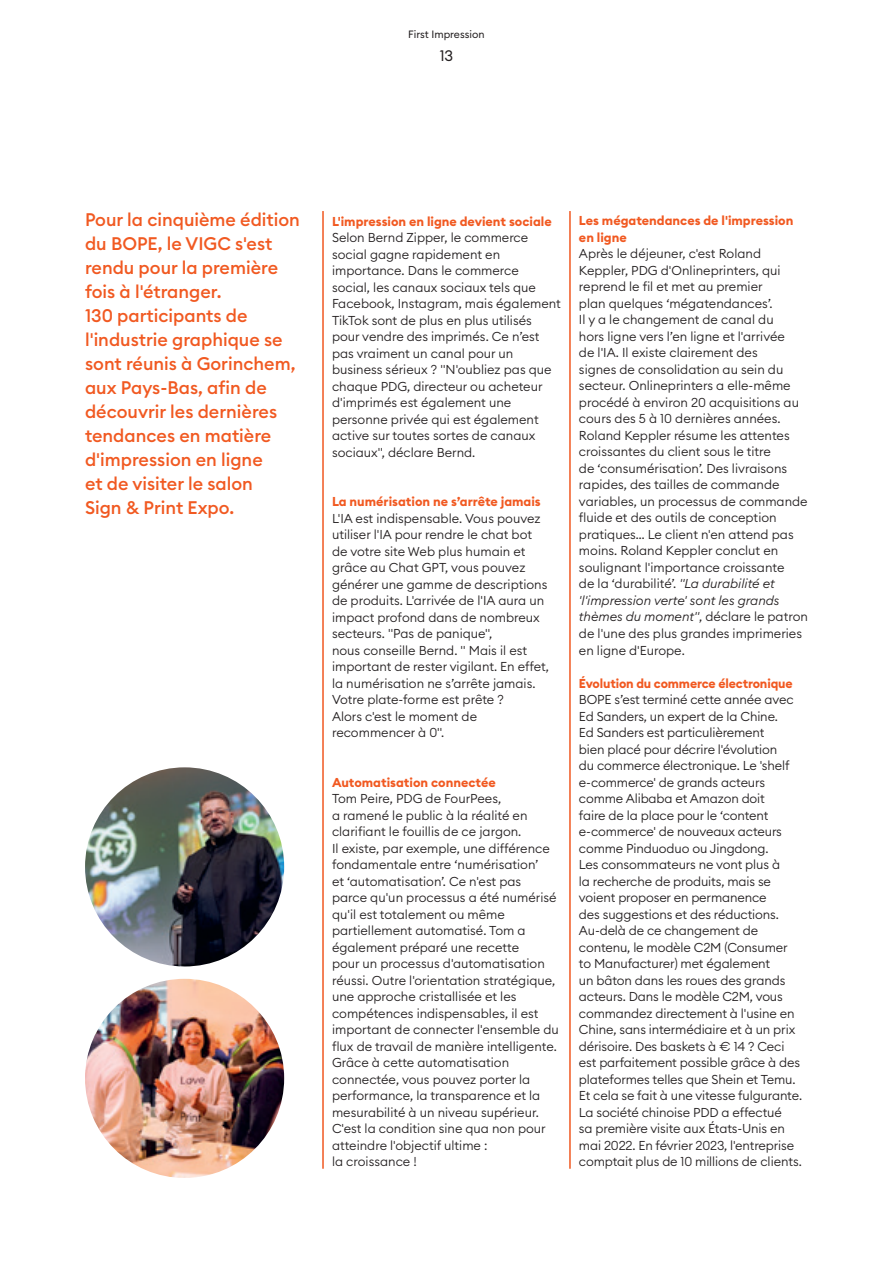
<style>
.page{position:relative;width:893px;height:1263px;background:#fff}
.page>*{position:absolute;margin:0;border:0;box-sizing:border-box;transform-origin:0 0}
.t1{font:500 18px/24px "Euclid Circular B";color:#f15921}
.t2{font:15px "Euclid Circular B";color:#231f20}
.t3{font:300 12.75px/16.5px "Euclid Circular B";color:#231f20}
.t4{font:700 12.75px/16.5px "Euclid Circular B";color:#f15921}
.t5{font:10.5px "Euclid Circular B";color:#231f20}
.s1{font-style:italic}
</style>
<div class="page">
<hr style="left:323px;top:211px;width:1px;height:958px;background:#f15921">
<hr style="left:570px;top:211px;width:1px;height:958px;background:#f15921">
<img style="left:85px;top:979px;width:199px;height:199px;border-radius:100px">
<img style="left:85px;top:767px;width:199px;height:199px;border-radius:100px">
<p class="t5" style="left:408px;top:28px;width:78px">First Impression</p>
<p class="t2" style="left:440px;top:46px;width:15px">13</p>
<p class="t1" style="left:85px;top:207px;width:216px">Pour la cinquième édition du BOPE, le VIGC s'est rendu pour la première fois à l'étranger.<br>130 participants de l'industrie graphique se sont réunis à Gorinchem, aux Pays-Bas, afin de découvrir les dernières tendances en matière d'impression en ligne<br>et de visiter le salon<br>Sign &amp; Print Expo.</p>
<p class="t4" style="left:332px;top:213px;width:221px">L'impression en ligne devient sociale</p>
<p class="t3" style="left:332px;top:229px;width:230px">Selon Bernd Zipper, le commerce social gagne rapidement en importance. Dans le commerce<br>social, les canaux sociaux tels que<br>Facebook, Instagram, mais également<br>TikTok sont de plus en plus utilisés pour vendre des imprimés. Ce n’est pas vraiment un canal pour un business sérieux ? "N'oubliez pas que chaque PDG, directeur ou acheteur d'imprimés est également une personne privée qui est également active sur toutes sortes de canaux sociaux", déclare Bernd.</p>
<p class="t4" style="left:332px;top:493px;width:210px">La numérisation ne s’arrête jamais</p>
<p class="t3" style="left:332px;top:510px;width:219px">L'IA est indispensable. Vous pouvez utiliser l'IA pour rendre le chat bot de votre site Web plus humain et grâce au Chat GPT, vous pouvez générer une gamme de descriptions de produits. L'arrivée de l'IA aura un impact profond dans de nombreux secteurs. "Pas de panique",<br>nous conseille Bernd. " Mais il est important de rester vigilant. En effet, la numérisation ne s’arrête jamais.<br>Votre plate-forme est prête ?<br>Alors c'est le moment de recommencer à 0".</p>
<p class="t4" style="left:332px;top:774px;width:165px">Automatisation connectée</p>
<p class="t3" style="left:332px;top:790px;width:228px">Tom Peire, PDG de FourPees,<br>a ramené le public à la réalité en clarifiant le fouillis de ce jargon.<br>Il existe, par exemple, une différence fondamentale entre ‘numérisation’<br>et ‘automatisation’. Ce n'est pas parce qu'un processus a été numérisé qu'il est totalement ou même partiellement automatisé. Tom a également préparé une recette<br>pour un processus d'automatisation réussi. Outre l'orientation stratégique, une approche cristallisée et les compétences indispensables, il est important de connecter l'ensemble du flux de travail de manière intelligente.<br>Grâce à cette automatisation connectée, vous pouvez porter la performance, la transparence et la mesurabilité à un niveau supérieur.<br>C'est la condition sine qua non pour atteindre l'objectif ultime :<br>la croissance !</p>
<p class="t4" style="left:579px;top:213px;width:216px">Les mégatendances de l'impression en ligne</p>
<p class="t3" style="left:579px;top:245px;width:230px">Après le déjeuner, c'est Roland Keppler, PDG d'Onlineprinters, qui reprend le fil et met au premier<br>plan quelques ‘mégatendances’.<br>Il y a le changement de canal du<br>hors ligne vers l’en ligne et l'arrivée<br>de l'IA. Il existe clairement des<br>signes de consolidation au sein du secteur. Onlineprinters a elle-même procédé à environ 20 acquisitions au cours des 5 à 10 dernières années.<br>Roland Keppler résume les attentes croissantes du client sous le titre<br>de ‘consumérisation’. Des livraisons rapides, des tailles de commande variables, un processus de commande fluide et des outils de conception pratiques… Le client n'en attend pas moins. Roland Keppler conclut en soulignant l'importance croissante<br>de la ‘durabilité’. <span class="s1">"La durabilité et 'l'impression verte' sont les grands thèmes du moment"</span>, déclare le patron de l'une des plus grandes imprimeries en ligne d'Europe.</p>
<p class="t4" style="left:579px;top:675px;width:215px">Évolution du commerce électronique</p>
<p class="t3" style="left:579px;top:691px;width:225px">BOPE s’est terminé cette année avec Ed Sanders, un expert de la Chine.<br>Ed Sanders est particulièrement<br>bien placé pour décrire l'évolution<br>du commerce électronique. Le 'shelf e-commerce' de grands acteurs comme Alibaba et Amazon doit<br>faire de la place pour le ‘content e-commerce' de nouveaux acteurs comme Pinduoduo ou Jingdong.<br>Les consommateurs ne vont plus à<br>la recherche de produits, mais se voient proposer en permanence<br>des suggestions et des réductions.<br>Au-delà de ce changement de contenu, le modèle C2M (Consumer to Manufacturer) met également<br>un bâton dans les roues des grands acteurs. Dans le modèle C2M, vous commandez directement à l'usine en Chine, sans intermédiaire et à un prix dérisoire. Des baskets à € 14 ? Ceci est parfaitement possible grâce à des plateformes telles que Shein et Temu.<br>Et cela se fait à une vitesse fulgurante.<br>La société chinoise PDD a effectué<br>sa première visite aux États-Unis en mai 2022. En février 2023, l'entreprise comptait plus de 10 millions de clients.</p>
</div>
